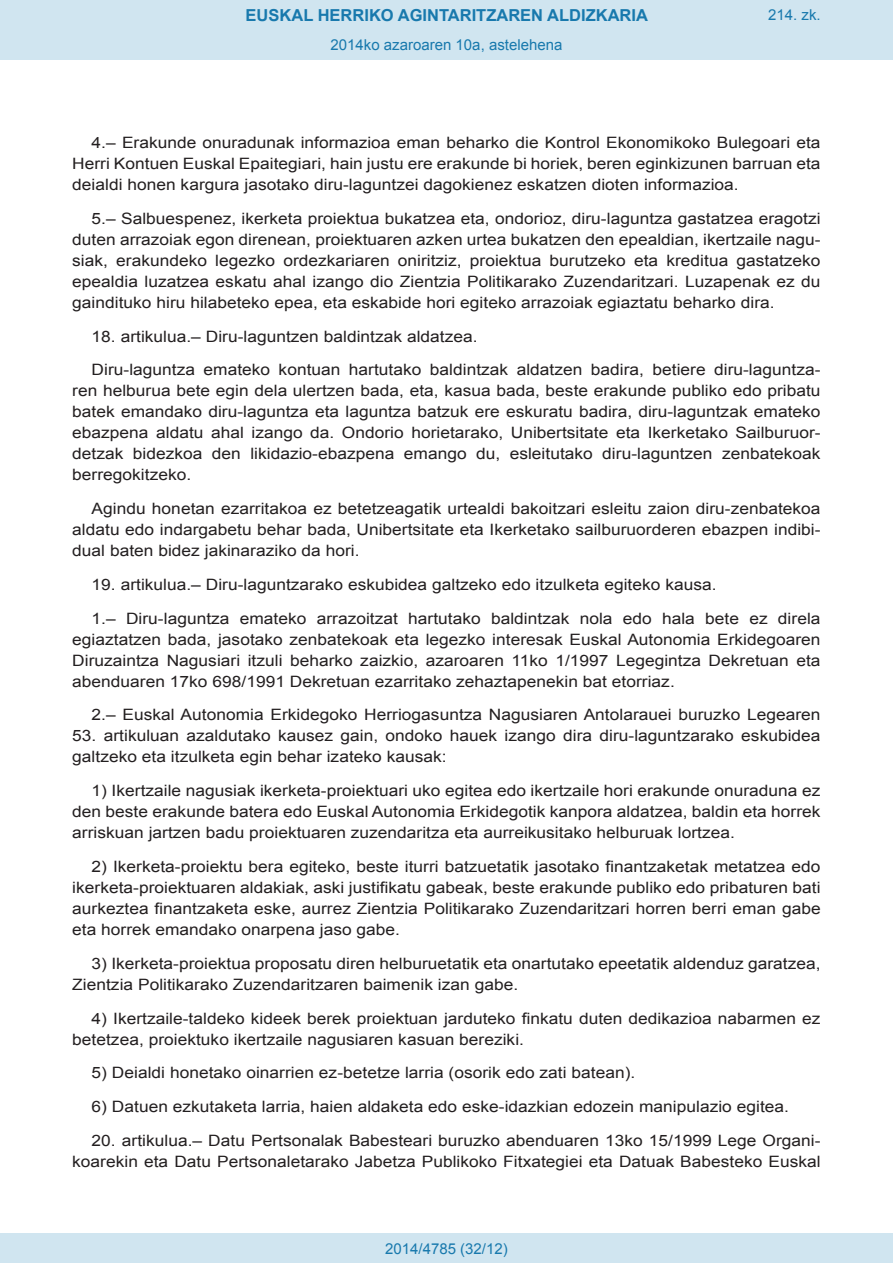
<style>
.page{position:relative;width:893px;height:1263px;background:#fff}
.page>*{position:absolute;margin:0;border:0;box-sizing:border-box;transform-origin:0 0}
.t1{font:700 16.5px "Arial";color:#1879ad}
.BOPVDetalle{font:15.6px/21px "Arial";color:#231f20;text-align:justify;scale:1.11 1}
.Paginacion_Centro{font:15px "Arial";color:#1879ad}
</style>
<div class="page">
<div style="left:0;top:0;width:893px;height:60px;background:#d0e5f0"></div>
<div style="left:0;top:1233px;width:893px;height:30px;background:#d0e5f0"></div>
<p class="t1" style="left:246px;top:4px;width:404px">EUSKAL HERRIKO AGINTARITZAREN ALDIZKARIA</p>
<p class="Paginacion_Centro" style="left:331px;top:35px;width:233px">2014ko azaroaren 10a, astelehena</p>
<p class="Paginacion_Centro" style="left:768px;top:5px;width:54px">214. zk.</p>
<p class="BOPVDetalle" style="left:72px;top:132px;width:676px;text-indent:19px">4.– Erakunde onuradunak informazioa eman beharko die Kontrol Ekonomikoko Bulegoari eta Herri Kontuen Euskal Epaitegiari, hain justu ere erakunde bi horiek, beren eginkizunen barruan eta deialdi honen kargura jasotako diru-laguntzei dagokienez eskatzen dioten informazioa.</p>
<p class="BOPVDetalle" style="left:72px;top:208px;width:676px;text-indent:19px">5.– Salbuespenez, ikerketa proiektua bukatzea eta, ondorioz, diru-laguntza gastatzea eragotzi duten arrazoiak egon direnean, proiektuaren azken urtea bukatzen den epealdian, ikertzaile nagu&shy;siak, erakundeko legezko ordezkariaren oniritziz, proiektua burutzeko eta kreditua gastatzeko epealdia luzatzea eskatu ahal izango dio Zientzia Politikarako Zuzendaritzari. Luzapenak ez du gaindituko hiru hilabeteko epea, eta eskabide hori egiteko arrazoiak egiaztatu beharko dira.</p>
<p class="BOPVDetalle" style="left:92px;top:326px;width:349px">18. artikulua.– Diru-laguntzen baldintzak aldatzea.</p>
<p class="BOPVDetalle" style="left:72px;top:360px;width:676px;text-indent:19px">Diru-laguntza emateko kontuan hartutako baldintzak aldatzen badira, betiere diru-laguntza&shy;ren helburua bete egin dela ulertzen bada, eta, kasua bada, beste erakunde publiko edo pribatu batek emandako diru-laguntza eta laguntza batzuk ere eskuratu badira, diru-laguntzak emateko ebazpena aldatu ahal izango da. Ondorio horietarako, Unibertsitate eta Ikerketako Sailburuor&shy;detzak bidezkoa den likidazio-ebazpena emango du, esleitutako diru-laguntzen zenbatekoak berregokitzeko.</p>
<p class="BOPVDetalle" style="left:72px;top:498px;width:676px;text-indent:19px">Agindu honetan ezarritakoa ez betetzeagatik urtealdi bakoitzari esleitu zaion diru-zenbatekoa aldatu edo indargabetu behar bada, Unibertsitate eta Ikerketako sailburuorderen ebazpen indibi&shy;dual baten bidez jakinaraziko da hori.</p>
<p class="BOPVDetalle" style="left:92px;top:574px;width:564px">19. artikulua.– Diru-laguntzarako eskubidea galtzeko edo itzulketa egiteko kausa.</p>
<p class="BOPVDetalle" style="left:72px;top:608px;width:676px;text-indent:19px">1.– Diru-laguntza emateko arrazoitzat hartutako baldintzak nola edo hala bete ez direla egiaztatzen bada, jasotako zenbatekoak eta legezko interesak Euskal Autonomia Erkidegoaren Diruzaintza Nagusiari itzuli beharko zaizkio, azaroaren 11ko 1/1997 Legegintza Dekretuan eta abenduaren 17ko 698/1991 Dekretuan ezarritako zehaztapenekin bat etorriaz.</p>
<p class="BOPVDetalle" style="left:92px;top:705px;width:658px">2.– Euskal Autonomia Erkidegoko Herriogasuntza Nagusiaren Antolarauei buruzko Legearen</p>
<p class="BOPVDetalle" style="left:72px;top:726px;width:676px">53. artikuluan azaldutako kausez gain, ondoko hauek izango dira diru-laguntzarako eskubidea galtzeko eta itzulketa egin behar izateko kausak:</p>
<p class="BOPVDetalle" style="left:72px;top:780px;width:676px;text-indent:19px">1) Ikertzaile nagusiak ikerketa-proiektuari uko egitea edo ikertzaile hori erakunde onuraduna ez den beste erakunde batera edo Euskal Autonomia Erkidegotik kanpora aldatzea, baldin eta horrek arriskuan jartzen badu proiektuaren zuzendaritza eta aurreikusitako helburuak lortzea.</p>
<p class="BOPVDetalle" style="left:72px;top:856px;width:676px;text-indent:19px">2) Ikerketa-proiektu bera egiteko, beste iturri batzuetatik jasotako finantzaketak metatzea edo ikerketa-proiektuaren aldakiak, aski justifikatu gabeak, beste erakunde publiko edo pribaturen bati aurkeztea finantzaketa eske, aurrez Zientzia Politikarako Zuzendaritzari horren berri eman gabe eta horrek emandako onarpena jaso gabe.</p>
<p class="BOPVDetalle" style="left:72px;top:953px;width:676px;text-indent:19px">3) Ikerketa-proiektua proposatu diren helburuetatik eta onartutako epeetatik aldenduz garatzea,<br>Zientzia Politikarako Zuzendaritzaren baimenik izan gabe.</p>
<p class="BOPVDetalle" style="left:72px;top:1008px;width:676px;text-indent:19px">4) Ikertzaile-taldeko kideek berek proiektuan jarduteko finkatu duten dedikazioa nabarmen ez betetzea, proiektuko ikertzaile nagusiaren kasuan bereziki.</p>
<p class="BOPVDetalle" style="left:92px;top:1062px;width:491px">5) Deialdi honetako oinarrien ez-betetze larria (osorik edo zati batean).</p>
<p class="BOPVDetalle" style="left:92px;top:1096px;width:630px">6) Datuen ezkutaketa larria, haien aldaketa edo eske-idazkian edozein manipulazio egitea.</p>
<p class="BOPVDetalle" style="left:72px;top:1130px;width:676px;text-align:right">20. artikulua.– Datu Pertsonalak Babesteari buruzko abenduaren 13ko 15/1999 Lege Organi&shy;koarekin eta Datu Pertsonaletarako Jabetza Publikoko Fitxategiei eta Datuak Babesteko Euskal</p>
<p class="Paginacion_Centro" style="left:385px;top:1238px;width:124px">2014/4785 (32/12)</p>
</div>
